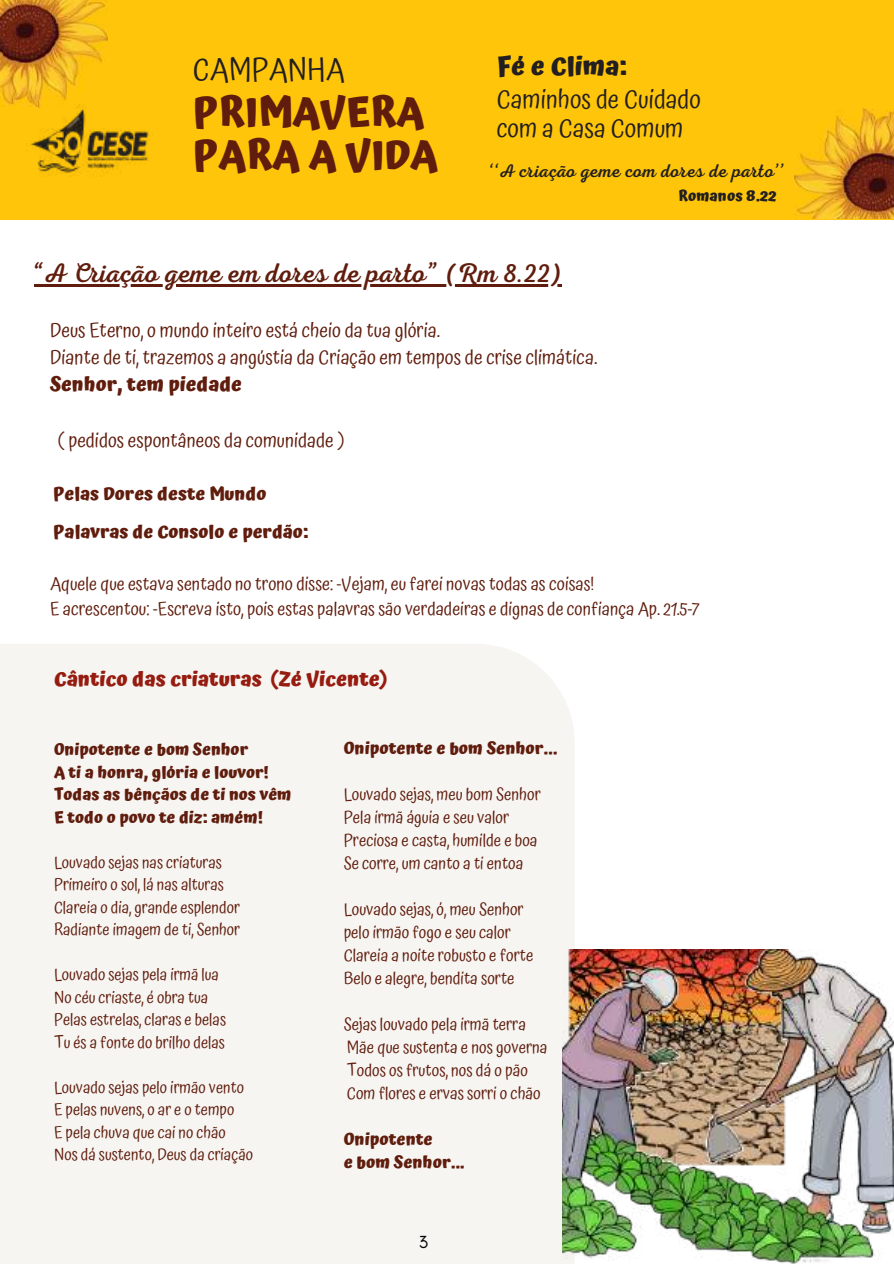
<style>
.page{position:relative;width:894px;height:1264px;background:#fff}
.page>*{position:absolute;margin:0;border:0;box-sizing:border-box;transform-origin:0 0}
.t1{font:700 40.65px/42.5px "Atma";letter-spacing:.005em;color:#601d0d}
.t2{font:30.9px "Atma";color:#231f20}
.t3{font:27.3px "Nexa Script";color:#601d0d}
.t4{font:25.8px/29.2px "Atma";color:#231f20}
.t5{font:700 25.8px "Atma";color:#231f20}
.t6{font:700 20.4px "Atma";color:#961c10}
.t7{font:19.8px/27px "Atma";color:#601d0d}
.t8{font:700 19.8px "Atma";color:#601d0d}
.t9{font:19.65px "Atma";color:#601d0d}
.t10{font:18.6px "Nexa Script";letter-spacing:.015em;color:#231f20}
.t11{font:18.15px/25px "Atma";color:#601d0d}
.t12{font:700 18.15px "Atma";color:#601d0d}
.t13{font:17.85px "Glacial Indifference";color:#000}
.t14{font:16.8px/23px "Atma";color:#601d0d}
.t15{font:700 16.8px/23px "Atma";color:#601d0d}
.t16{font:16.35px/22.5px "Atma";color:#601d0d}
.t17{font:700 16.35px/22.5px "Atma";color:#601d0d}
.t18{font:700 15px "Atma";letter-spacing:.005em;color:#231f20}
</style>
<div class="page">
<div style="left:0;top:0;width:893px;height:220px;background:#ffc50a"></div>
<img style="left:0;top:0;width:108px;height:108px">
<img style="left:794px;top:108px;width:99px;height:110px">
<img style="left:26px;top:104px;width:126px;height:72px">
<div style="left:0;top:644px;width:574px;height:619px;background:#f7f5f2"></div>
<img style="left:562px;top:949px;width:331px;height:314px">
<hr style="left:34px;top:284px;width:528px;height:2px;background:#601d0d">
<h2 class="t2" style="left:193px;top:51px;width:153px">CAMPANHA</h2>
<h3 class="t5" style="left:496px;top:51px;width:131px">Fé e Clima:</h3>
<h3 class="t4" style="left:496px;top:84px;width:206px">Caminhos de Cuidado com a Casa Comum</h3>
<h1 class="t1" style="left:193px;top:91px;width:246px">PRIMAVERA<br>PARA A VIDA</h1>
<p class="t10" style="left:488px;top:160px;width:297px">‘‘A criação geme com dores de parto’’</p>
<h3 class="t3" style="left:34px;top:257px;width:529px">“A Criação geme em dores de parto” (Rm 8.22)</h3>
<p class="t7" style="left:50px;top:316px;width:548px">Deus Eterno, o mundo inteiro está cheio da tua glória.<br>Diante de ti, trazemos a angústia da Criação em tempos de crise climática.</p>
<p class="t8" style="left:50px;top:372px;width:193px">Senhor, tem piedade</p>
<p class="t9" style="left:58px;top:428px;width:287px">( pedidos espontâneos da comunidade )</p>
<p class="t12" style="left:53px;top:482px;width:215px">Pelas Dores deste Mundo</p>
<p class="t12" style="left:53px;top:520px;width:256px">Palavras de Consolo e perdão:</p>
<p class="t18" style="left:678px;top:187px;width:100px">Romanos 8.22</p>
<p class="t11" style="left:50px;top:571px;width:650px">Aquele que estava sentado no trono disse: -Vejam, eu farei novas todas as coisas!<br>E acrescentou: -Escreva isto, pois estas palavras são verdadeiras e dignas de confiança Ap. 21.5-7</p>
<p class="t6" style="left:54px;top:666px;width:336px">Cântico das criaturas (Zé Vicente)</p>
<p class="t17" style="left:54px;top:738px;width:239px">Onipotente e bom Senhor<br>A ti a honra, glória e louvor!<br>Todas as bênçãos de ti nos vêm<br>E todo o povo te diz: amém!</p>
<p class="t16" style="left:54px;top:851px;width:187px">Louvado sejas nas criaturas<br>Primeiro o sol, lá nas alturas<br>Clareia o dia, grande esplendor<br>Radiante imagem de ti, Senhor</p>
<p class="t16" style="left:54px;top:963px;width:173px">Louvado sejas pela irmã lua<br>No céu criaste, é obra tua<br>Pelas estrelas, claras e belas<br>Tu és a fonte do brilho delas</p>
<p class="t16" style="left:54px;top:1076px;width:200px">Louvado sejas pelo irmão vento<br>E pelas nuvens, o ar e o tempo<br>E pela chuva que cai no chão<br>Nos dá sustento, Deus da criação</p>
<p class="t15" style="left:343px;top:737px;width:215px">Onipotente e bom Senhor...</p>
<p class="t14" style="left:343px;top:782px;width:198px">Louvado sejas, meu bom Senhor<br>Pela irmã águia e seu valor<br>Preciosa e casta, humilde e boa<br>Se corre, um canto a ti entoa</p>
<p class="t14" style="left:343px;top:897px;width:191px">Louvado sejas, ó, meu Senhor pelo irmão fogo e seu calor<br>Clareia a noite robusto e forte<br>Belo e alegre, bendita sorte</p>
<p class="t14" style="left:343px;top:1012px;width:205px">Sejas louvado pela irmã terra<br>Mãe que sustenta e nos governa<br>Todos os frutos, nos dá o pão<br>Com flores e ervas sorri o chão</p>
<p class="t15" style="left:343px;top:1127px;width:122px">Onipotente<br>e bom Senhor...</p>
<p class="t13" style="left:418px;top:1230px;width:11px">3</p>
</div>
